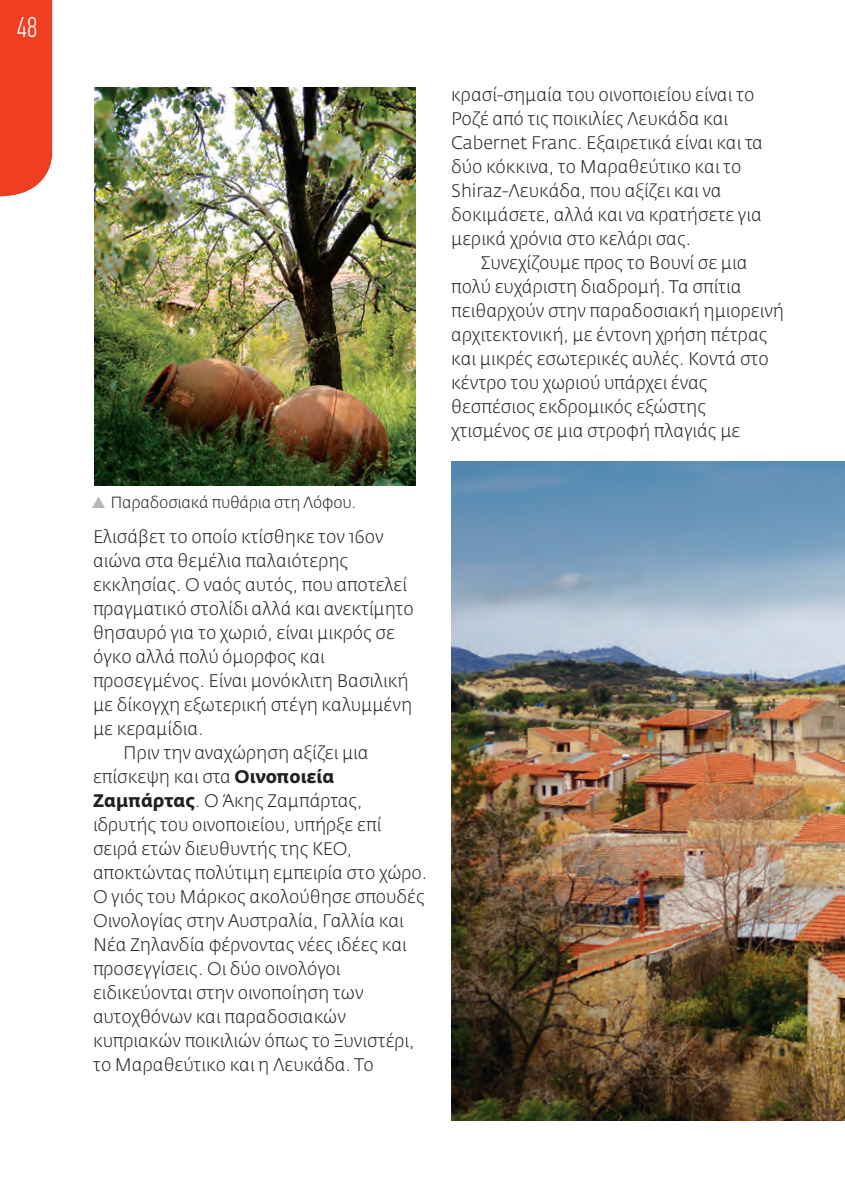
<style>
.page{position:relative;width:845px;height:1194px;background:#fff}
.page>*{position:absolute;margin:0;border:0;box-sizing:border-box;transform-origin:0 0}
.t1{font:300 condensed 28px "CF Din";color:#fff}
.t2{font:300 18px/24px "Fedra Sans Pro";color:#231f20}
.t3{font:300 16px "Fedra Sans Pro";letter-spacing:-.01em;color:#231f20}
.s1{color:#bbb5bb}
.s2{font-weight:700}
</style>
<div class="page">
<img style="left:451px;top:461px;width:393px;height:659px">
<img style="left:94px;top:87px;width:321px;height:399px">
<div style="left:0;top:0;width:52px;height:197px;background:#ef3e22"></div>
<h1 class="t1" style="left:17px;top:12px;width:22px">48</h1>
<p class="t3" style="left:92px;top:492px;width:266px"><span class="s1">▲</span> Παραδοσιακά πυθάρια στη Λόφου.</p>
<p class="t2" style="left:93px;top:524px;width:292px">Ελισάβετ το οποίο κτίσθηκε τον 16ον</p>
<p class="t2" style="left:93px;top:548px;width:257px">αιώνα στα θεμέλια παλαιότερης</p>
<p class="t2" style="left:93px;top:572px;width:315px">εκκλησίας. Ο ναός αυτός, που αποτελεί</p>
<p class="t2" style="left:93px;top:596px;width:322px">πραγματικό στολίδι αλλά και ανεκτίμητο</p>
<p class="t2" style="left:93px;top:620px;width:303px">θησαυρό για το χωριό, είναι μικρός σε</p>
<p class="t2" style="left:93px;top:644px;width:233px">όγκο αλλά πολύ όμορφος και</p>
<p class="t2" style="left:93px;top:668px;width:317px">προσεγμένος. Είναι μονόκλιτη Βασιλική</p>
<p class="t2" style="left:93px;top:692px;width:320px">με δίκογχη εξωτερική στέγη καλυμμένη</p>
<p class="t2" style="left:93px;top:716px;width:112px">με κεραμίδια.</p>
<p class="t2" style="left:123px;top:740px;width:247px">Πριν την αναχώρηση αξίζει μια</p>
<p class="t2" style="left:93px;top:764px;width:243px">επίσκεψη και στα <span class="s2">Οινοποιεία</span></p>
<p class="t2" style="left:93px;top:788px;width:271px"><span class="s2">Ζαμπάρτας</span>. Ο Άκης Ζαμπάρτας,</p>
<p class="t2" style="left:93px;top:812px;width:289px">ιδρυτής του οινοποιείου, υπήρξε επί</p>
<p class="t2" style="left:93px;top:836px;width:260px">σειρά ετών διευθυντής της ΚΕΟ,</p>
<p class="t2" style="left:93px;top:860px;width:335px">αποκτώντας πολύτιμη εμπειρία στο χώρο.</p>
<p class="t2" style="left:93px;top:884px;width:333px">Ο γιός του Μάρκος ακολούθησε σπουδές</p>
<p class="t2" style="left:93px;top:908px;width:312px">Οινολογίας στην Αυστραλία, Γαλλία και</p>
<p class="t2" style="left:93px;top:932px;width:315px">Νέα Ζηλανδία φέρνοντας νέες ιδέες και</p>
<p class="t2" style="left:93px;top:956px;width:249px">προσεγγίσεις. Οι δύο οινολόγοι</p>
<p class="t2" style="left:93px;top:980px;width:272px">ειδικεύονται στην οινοποίηση των</p>
<p class="t2" style="left:93px;top:1004px;width:254px">αυτοχθόνων και παραδοσιακών</p>
<p class="t2" style="left:93px;top:1028px;width:323px">κυπριακών ποικιλιών όπως το Ξυνιστέρι,</p>
<p class="t2" style="left:93px;top:1052px;width:282px">το Μαραθεύτικο και η Λευκάδα. Το</p>
<p class="t2" style="left:451px;top:83px;width:313px">κρασί-σημαία του οινοποιείου είναι το Ροζέ από τις ποικιλίες Λευκάδα και Cabernet Franc. Εξαιρετικά είναι και τα δύο κόκκινα, το Μαραθεύτικο και το Shiraz-Λευκάδα, που αξίζει και να δοκιμάσετε, αλλά και να κρατήσετε για μερικά χρόνια στο κελάρι σας.</p>
<p class="t2" style="left:451px;top:251px;width:334px;text-indent:30px">Συνεχίζουμε προς το Βουνί σε μια πολύ ευχάριστη διαδρομή. Τα σπίτια πειθαρχούν στην παραδοσιακή ημιορεινή αρχιτεκτονική, με έντονη χρήση πέτρας και μικρές εσωτερικές αυλές. Κοντά στο κέντρο του χωριού υπάρχει ένας θεσπέσιος εκδρομικός εξώστης χτισμένος σε μια στροφή πλαγιάς με</p>
</div>
